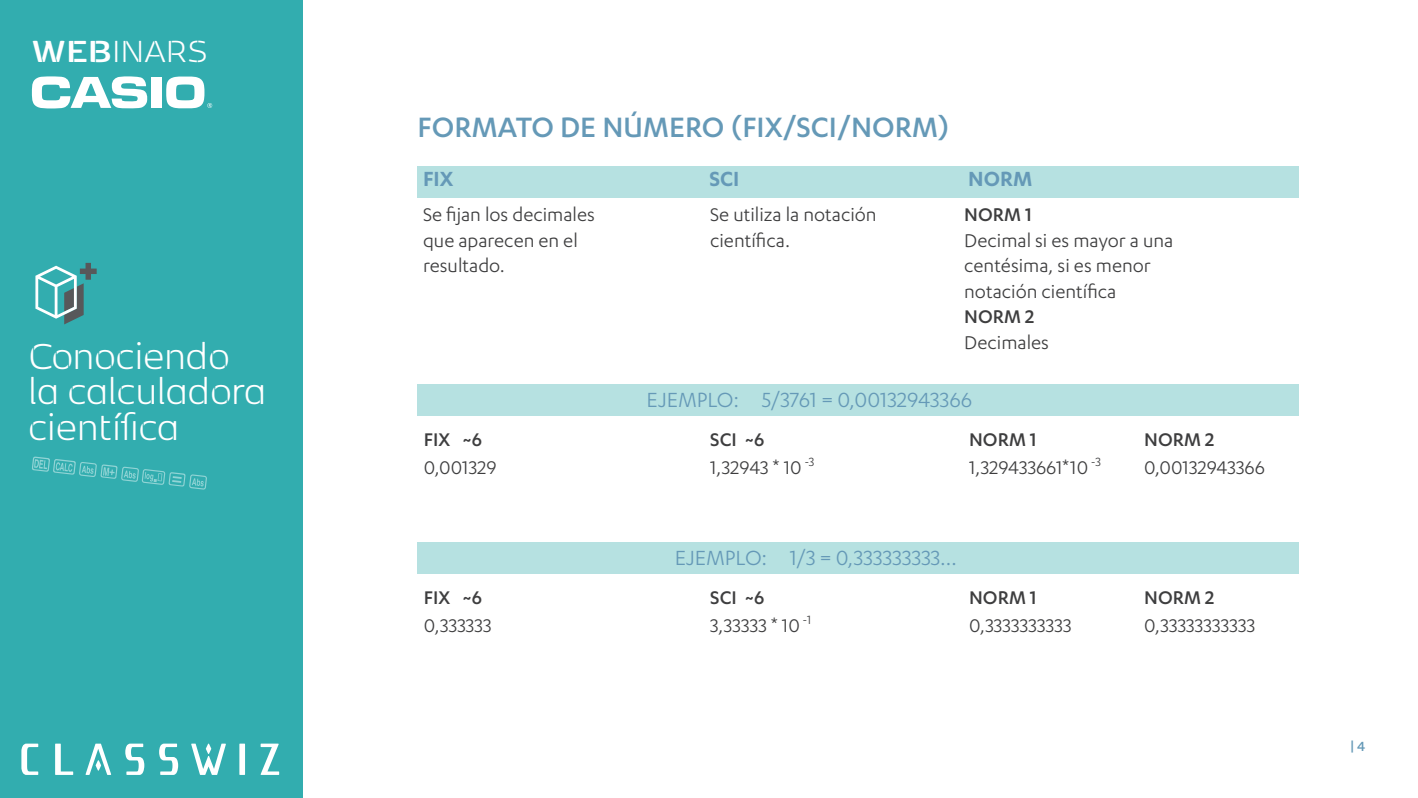
<style>
.page{position:relative;width:1418px;height:798px;background:#fff}
.page>*{position:absolute;margin:0;border:0;box-sizing:border-box;transform-origin:0 0}
.t1{font:300 42.25px/35.5px "Kobenhavn Sans Stencil";color:#fff}
.t2{font:300 35.88px "Kobenhavn Sans Stencil";color:#fff}
.t3{font:500 32.5px "Karbon";color:#6599b7}
.t4{font:23.75px "Karbon";color:#6599b7}
.t5{font:600 23.75px "Karbon";color:#6599b7}
.t6{font:21.25px/25.5px "Karbon";color:#3e3e3f}
.t7{font:500 21.25px "Karbon";color:#3e3e3f}
.t8{font:500 15.38px "Karbon";color:#6599b7}
.s1{font-weight:700}
</style>
<div class="page">
<div style="left:417px;top:166px;width:881px;height:31px;background:#b6e1e1"></div>
<div style="left:417px;top:384px;width:881px;height:32px;background:#b6e1e1"></div>
<div style="left:417px;top:542px;width:881px;height:31px;background:#b6e1e1"></div>
<div style="left:0;top:0;width:302px;height:797px;background:#32adaf"></div>
<svg style="left:191px;top:743px;width:35px;height:31px"></svg>
<svg style="left:86px;top:743px;width:25px;height:31px"></svg>
<svg style="left:55px;top:743px;width:18px;height:31px"></svg>
<svg style="left:21px;top:743px;width:17px;height:31px"></svg>
<svg style="left:125px;top:743px;width:19px;height:31px"></svg>
<svg style="left:159px;top:743px;width:19px;height:31px"></svg>
<div style="left:239px;top:743px;width:6px;height:31px;background:#fff"></div>
<svg style="left:260px;top:743px;width:19px;height:31px"></svg>
<div style="left:151px;top:77px;width:10px;height:31px;background:#fff"></div>
<svg style="left:32px;top:76px;width:116px;height:33px"></svg>
<svg style="left:166px;top:76px;width:46px;height:32px"></svg>
<svg style="left:35px;top:263px;width:62px;height:61px"></svg>
<svg style="left:32px;top:456px;width:175px;height:33px"></svg>
<h2 class="t2" style="left:32px;top:28px;width:177px"><span class="s1">WEB</span>INARS</h2>
<h1 class="t1" style="left:28px;top:335px;width:239px">Conociendo la calculadora científica</h1>
<h3 class="t3" style="left:417px;top:109px;width:533px">FORMATO DE NÚMERO (FIX/SCI/NORM)</h3>
<p class="t5" style="left:423px;top:165px;width:32px">FIX</p>
<p class="t5" style="left:709px;top:165px;width:32px">SCI</p>
<p class="t5" style="left:968px;top:165px;width:66px">NORM</p>
<p class="t6" style="left:423px;top:201px;width:173px">Se fijan los decimales que aparecen en el resultado.</p>
<p class="t6" style="left:710px;top:201px;width:168px">Se utiliza la notación científica.</p>
<p class="t7" style="left:964px;top:203px;width:69px">NORM 1</p>
<p class="t6" style="left:964px;top:227px;width:211px">Decimal si es mayor a una centésima, si es menor notación científica</p>
<p class="t7" style="left:964px;top:305px;width:72px">NORM 2</p>
<p class="t6" style="left:964px;top:329px;width:86px">Decimales</p>
<p class="t4" style="left:646px;top:387px;width:327px">EJEMPLO: 5/3761 = 0,00132943366</p>
<p class="t7" style="left:424px;top:427px;width:59px">FIX ~6</p>
<p class="t7" style="left:710px;top:427px;width:56px">SCI ~6</p>
<p class="t7" style="left:969px;top:427px;width:69px">NORM 1</p>
<p class="t7" style="left:1144px;top:427px;width:72px">NORM 2</p>
<p class="t6" style="left:424px;top:454px;width:74px">0,001329</p>
<p class="t6" style="left:710px;top:454px;width:106px">1,32943 * 10 <sup>-3</sup></p>
<p class="t6" style="left:969px;top:454px;width:133px">1,329433661*10 <sup>-3</sup></p>
<p class="t6" style="left:1144px;top:454px;width:122px">0,00132943366</p>
<p class="t4" style="left:674px;top:545px;width:284px">EJEMPLO: 1/3 = 0,333333333…</p>
<p class="t7" style="left:424px;top:585px;width:59px">FIX ~6</p>
<p class="t7" style="left:710px;top:585px;width:56px">SCI ~6</p>
<p class="t7" style="left:969px;top:585px;width:69px">NORM 1</p>
<p class="t7" style="left:1144px;top:585px;width:72px">NORM 2</p>
<p class="t6" style="left:424px;top:612px;width:69px">0,333333</p>
<p class="t6" style="left:710px;top:612px;width:102px">3,33333 * 10 <sup>-1</sup></p>
<p class="t6" style="left:969px;top:612px;width:104px">0,3333333333</p>
<p class="t6" style="left:1144px;top:612px;width:112px">0,33333333333</p>
<p class="t8" style="left:1349px;top:737px;width:17px">| 4</p>
</div>
